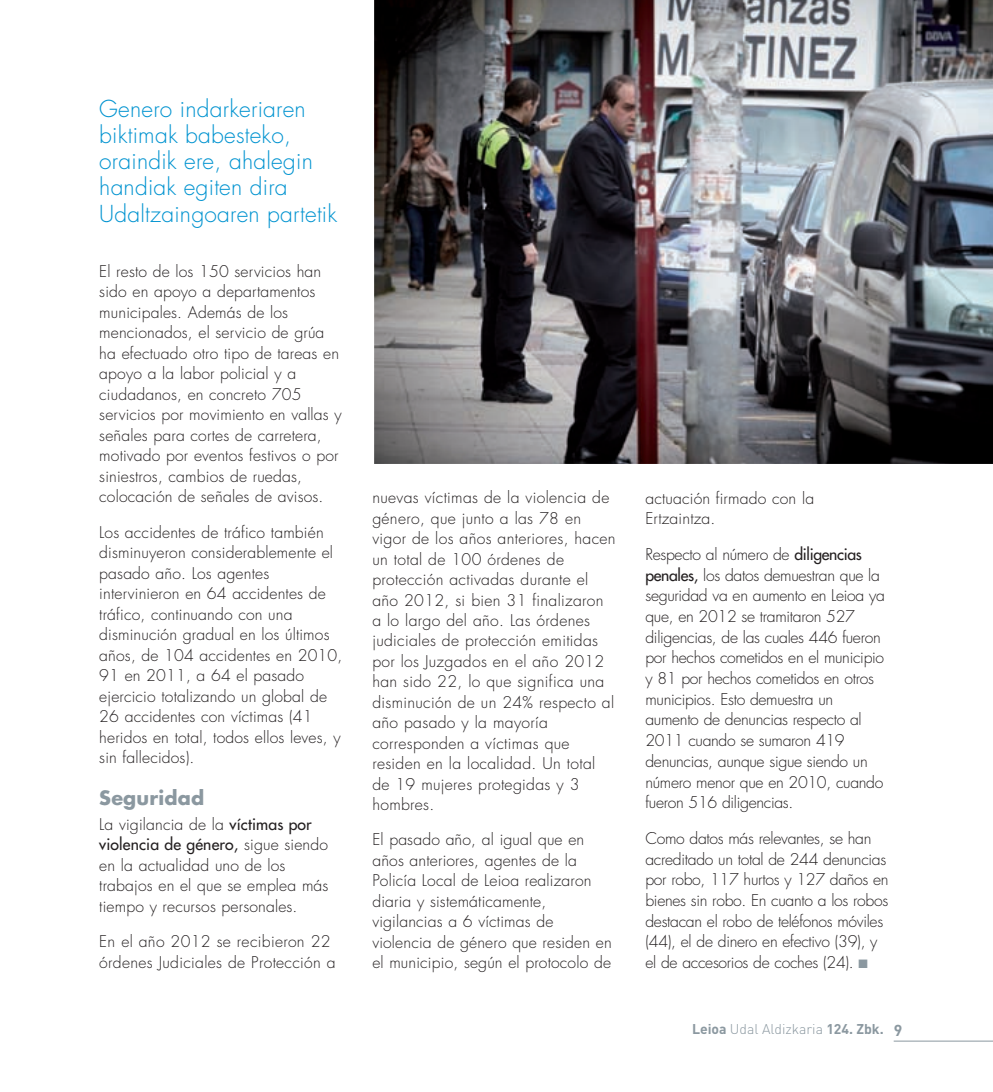
<style>
.page{position:relative;width:993px;height:1092px;background:#fff}
.page>*{position:absolute;margin:0;border:0;box-sizing:border-box;transform-origin:0 0}
.t1{font:300 22.75px/26.2px "Futura";letter-spacing:.01em;color:#0093d0}
.t2{font:700 19.25px "Futura";letter-spacing:.01em;color:#8b98a0}
.t3{font:300 15.75px/20.5px "Futura";letter-spacing:.01em;color:#231f20}
.t4{font:300 15.75px/20.7px "Futura";letter-spacing:-.02em;color:#231f20}
.t5{font:300 14px "DIN";color:#8b98a0}
.s1{font-weight:400}
.s2{color:#8b98a0}
.s3{font-weight:700}
.s4{font-weight:700;font-size:15.75px}
</style>
<div class="page">
<hr style="left:893px;top:1040px;width:99px;height:1px;background:#8b98a0">
<img style="left:374px;top:0;width:618px;height:464px">
<h1 class="t1" style="left:99px;top:96px;width:239px">Genero indarkeriaren biktimak babesteko, oraindik ere, ahalegin handiak egiten dira<br>Udaltzaingoaren partetik</h1>
<p class="t3" style="left:99px;top:261px;width:244px">El resto de los 150 servicios han sido en apoyo a departamentos municipales. Además de los mencionados, el servicio de grúa ha efectuado otro tipo de tareas en apoyo a la labor policial y a ciudadanos, en concreto 705 servicios por movimiento en vallas y señales para cortes de carretera, motivado por eventos festivos o por siniestros, cambios de ruedas, colocación de señales de avisos.</p>
<p class="t3" style="left:99px;top:522px;width:244px">Los accidentes de tráfico también disminuyeron considerablemente el pasado año. Los agentes intervinieron en 64 accidentes de tráfico, continuando con una disminución gradual en los últimos años, de 104 accidentes en 2010,<br>91 en 2011, a 64 el pasado ejercicio totalizando un global de<br>26 accidentes con víctimas (41 heridos en total, todos ellos leves, y sin fallecidos).</p>
<p class="t2" style="left:99px;top:784px;width:106px">Seguridad</p>
<p class="t3" style="left:99px;top:814px;width:230px">La vigilancia de la <span class="s1">víctimas por violencia de género,</span> sigue siendo en la actualidad uno de los trabajos en el que se emplea más tiempo y recursos personales.</p>
<p class="t3" style="left:99px;top:931px;width:238px">En el año 2012 se recibieron 22 órdenes Judiciales de Protección a</p>
<p class="t3" style="left:372px;top:488px;width:245px">nuevas víctimas de la violencia de género, que junto a las 78 en vigor de los años anteriores, hacen un total de 100 órdenes de protección activadas durante el año 2012, si bien 31 finalizaron a lo largo del año. Las órdenes judiciales de protección emitidas por los Juzgados en el año 2012 han sido 22, lo que significa una disminución de un 24% respecto al año pasado y la mayoría corresponden a víctimas que residen en la localidad. Un total de 19 mujeres protegidas y 3 hombres.</p>
<p class="t3" style="left:372px;top:829px;width:241px">El pasado año, al igual que en años anteriores, agentes de la<br>Policía Local de Leioa realizaron diaria y sistemáticamente, vigilancias a 6 víctimas de violencia de género que residen en el municipio, según el protocolo de</p>
<p class="t3" style="left:645px;top:488px;width:170px">actuación firmado con la<br>Ertzaintza.</p>
<p class="t4" style="left:645px;top:544px;width:241px">Respecto al número de <span class="s1">diligencias penales,</span> los datos demuestran que la seguridad va en aumento en Leioa ya que, en 2012 se tramitaron 527 diligencias, de las cuales 446 fueron por hechos cometidos en el municipio y 81 por hechos cometidos en otros municipios. Esto demuestra un aumento de denuncias respecto al<br>2011 cuando se sumaron 419 denuncias, aunque sigue siendo un número menor que en 2010, cuando fueron 516 diligencias.</p>
<p class="t4" style="left:645px;top:828px;width:245px">Como datos más relevantes, se han acreditado un total de 244 denuncias por robo, 117 hurtos y 127 daños en bienes sin robo. En cuanto a los robos destacan el robo de teléfonos móviles (44), el de dinero en efectivo (39), y el de accesorios de coches (24). <span class="s2">■</span></p>
<p class="t5" style="left:691px;top:1020px;width:212px"><span class="s3">Leioa</span> Udal Aldizkaria <span class="s3">124. Zbk.</span> <span class="s4">9</span></p>
</div>
